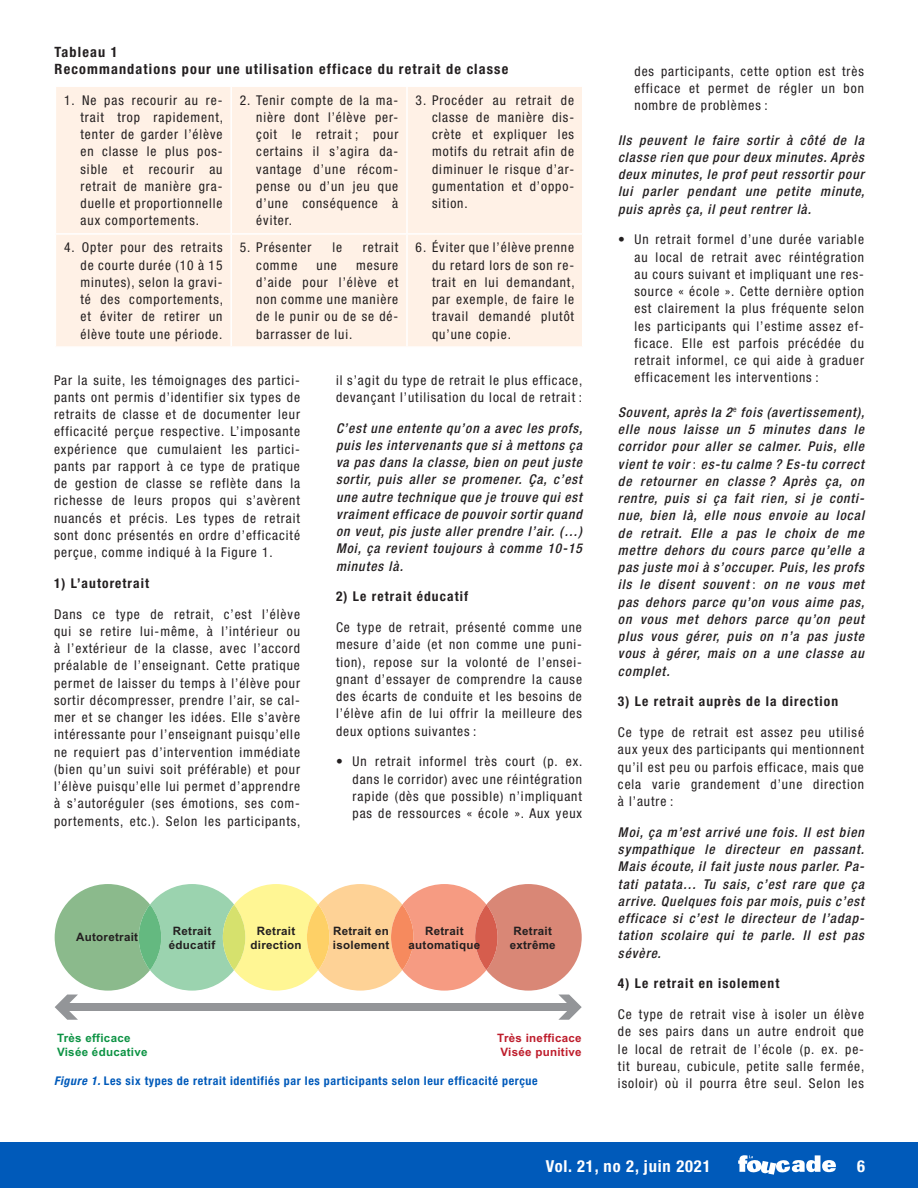
<style>
.page{position:relative;width:918px;height:1188px;background:#fff}
.page>*{position:absolute;margin:0;border:0;box-sizing:border-box;transform-origin:0 0}
.t1{font:700 condensed 16.5px "Helvetica Neue LT Std";letter-spacing:.05em;color:#fff}
.t2{font:700 condensed 14.25px/17.2px "Helvetica Neue LT Std";letter-spacing:.08em;color:#231f20}
.t3{font:condensed 13.5px/17.2px "Helvetica Neue LT Std";letter-spacing:.07em;color:#231f20;text-align:justify}
.t4{font:italic 500 condensed 13.5px/17.2px "Helvetica Neue LT Std";letter-spacing:.07em;color:#231f20;text-align:justify}
.t5{font:700 condensed 13.5px "Helvetica Neue LT Std";letter-spacing:.08em;color:#231f20}
.t6{font:700 condensed 12px "Helvetica Neue LT Std";letter-spacing:.05em;color:#005aba}
.t7{font:700 11.55px/14px "Arial";letter-spacing:.025em;color:#231f20;text-align:center}
.t8{font:700 11.55px/14px "Arial";letter-spacing:.025em;color:#be1d2c}
.t9{font:700 11.55px/14px "Arial";letter-spacing:.025em;color:#0d9344}
.s1{font-style:italic}
.s2{font-weight:400;font-style:normal}
</style>
<div class="page">
<div style="left:0;top:1142px;width:918px;height:46px;background:#005aba"></div>
<svg style="left:738px;top:1155px;width:98px;height:20px"></svg>
<div style="left:56px;top:87px;width:526px;height:259px;background:#fff1e6"></div>
<hr style="left:230px;top:87px;width:2px;height:146px;background:#fff">
<hr style="left:406px;top:87px;width:2px;height:146px;background:#fff">
<hr style="left:55px;top:233px;width:176px;height:2px;background:#fff">
<hr style="left:231px;top:233px;width:176px;height:2px;background:#fff">
<hr style="left:230px;top:235px;width:2px;height:111px;background:#fff">
<hr style="left:407px;top:233px;width:177px;height:2px;background:#fff">
<hr style="left:406px;top:235px;width:2px;height:111px;background:#fff">
<svg style="left:55px;top:884px;width:527px;height:136px"></svg>
<p class="t2" style="left:55px;top:43px;width:455px">Tableau 1<br>Recommandations pour une utilisation efficace du retrait de classe</p>
<p class="t3" style="left:81px;top:91px;width:144px;text-indent:-16px">1. Ne pas recourir au re&shy;trait trop rapidement, tenter de garder l’élève en classe le plus pos&shy;sible et recourir au retrait de manière gra&shy;duelle et proportionnelle aux comportements.</p>
<p class="t3" style="left:256px;top:91px;width:144px;text-indent:-16px">2. Tenir compte de la ma&shy;nière dont l’élève per&shy;çoit le retrait ; pour certains il s’agira da&shy;vantage d’une récom&shy;pense ou d’un jeu que d’une conséquence à éviter.</p>
<p class="t3" style="left:432px;top:91px;width:144px;text-indent:-16px">3. Procéder au retrait de classe de manière dis&shy;crète et expliquer les motifs du retrait afin de diminuer le risque d’ar&shy;gumentation et d’oppo&shy;sition.</p>
<p class="t3" style="left:81px;top:239px;width:144px;text-indent:-16px">4. Opter pour des retraits de courte durée (10 à 15 minutes), selon la gravi&shy;té des comportements, et éviter de retirer un élève toute une période.</p>
<p class="t3" style="left:240px;top:239px;width:73px">5. Présenter</p>
<p class="t3" style="left:332px;top:239px;width:11px">le</p>
<p class="t3" style="left:363px;top:239px;width:37px">retrait</p>
<p class="t3" style="left:432px;top:239px;width:144px;text-indent:-16px">6. Éviter que l’élève prenne du retard lors de son re&shy;trait en lui demandant, par exemple, de faire le travail demandé plutôt qu’une copie.</p>
<p class="t3" style="left:256px;top:256px;width:43px">comme</p>
<p class="t3" style="left:317px;top:256px;width:22px">une</p>
<p class="t3" style="left:256px;top:256px;width:144px;text-indent:100px">mesure d’aide pour l’élève et non comme une manière de le punir ou de se dé&shy;barrasser de lui.</p>
<p class="t3" style="left:54px;top:371px;width:248px">Par la suite, les témoignages des partici&shy;pants ont permis d’identifier six types de retraits de classe et de documenter leur efficacité perçue respective. L’imposante expérience que cumulaient les partici&shy;pants par rapport à ce type de pratique de gestion de classe se reflète dans la richesse de leurs propos qui s’avèrent nuancés et précis. Les types de retrait sont donc présentés en ordre d’efficacité perçue, comme indiqué à la Figure 1.</p>
<p class="t5" style="left:54px;top:575px;width:97px">1) L’autoretrait</p>
<p class="t3" style="left:54px;top:605px;width:248px">Dans ce type de retrait, c’est l’élève qui se retire lui-même, à l’intérieur ou à l’extérieur de la classe, avec l’accord préalable de l’enseignant. Cette pratique permet de laisser du temps à l’élève pour sortir décompresser, prendre l’air, se cal&shy;mer et se changer les idées. Elle s’avère intéressante pour l’enseignant puisqu’elle ne requiert pas d’intervention immédiate (bien qu’un suivi soit préférable) et pour l’élève puisqu’elle lui permet d’apprendre à s’autoréguler (ses émotions, ses com&shy;portements, etc.). Selon les participants,</p>
<p class="t3" style="left:336px;top:371px;width:248px">il s’agit du type de retrait le plus efficace, devançant l’utilisation du local de retrait :</p>
<p class="t4" style="left:336px;top:419px;width:248px">C’est une entente qu’on a avec les profs, puis les intervenants que si à mettons ça va pas dans la classe, bien on peut juste sortir, puis aller se promener. Ça, c’est une autre technique que je trouve qui est vraiment efficace de pouvoir sortir quand on veut, pis juste aller prendre l’air. (…)<br>Moi, ça revient toujours à comme 10-15 minutes là.</p>
<p class="t5" style="left:336px;top:588px;width:134px">2) Le retrait éducatif</p>
<p class="t3" style="left:336px;top:619px;width:248px">Ce type de retrait, présenté comme une mesure d’aide (et non comme une puni&shy;tion), repose sur la volonté de l’ensei&shy;gnant d’essayer de comprendre la cause des écarts de conduite et les besoins de l’élève afin de lui offrir la meilleure des deux options suivantes :</p>
<p class="t3" style="left:352px;top:753px;width:231px;text-indent:-16px">• Un retrait informel très court (p. ex. dans le corridor) avec une réintégration rapide (dès que possible) n’impliquant pas de ressources « école ». Aux yeux</p>
<p class="t7" style="left:76px;top:930px;width:64px">Autoretrait</p>
<p class="t7" style="left:169px;top:924px;width:48px">Retrait éducatif</p>
<p class="t7" style="left:251px;top:924px;width:53px">Retrait direction</p>
<p class="t7" style="left:333px;top:924px;width:58px;text-align:left">Retrait en isolement</p>
<p class="t7" style="left:409px;top:924px;width:73px">Retrait automatique</p>
<p class="t7" style="left:510px;top:924px;width:48px">Retrait extrême</p>
<p class="t9" style="left:57px;top:1031px;width:92px">Très efficace<br>Visée éducative</p>
<p class="t8" style="left:497px;top:1031px;width:86px">Très inefficace<br>Visée punitive</p>
<p class="t6" style="left:54px;top:1074px;width:485px"><span class="s1">Figure 1.</span> Les six types de retrait identifiés par les participants selon leur efficacité perçue</p>
<p class="t3" style="left:634px;top:62px;width:231px">des participants, cette option est très efficace et permet de régler un bon nombre de problèmes :</p>
<p class="t4" style="left:618px;top:131px;width:248px">Ils peuvent le faire sortir à côté de la classe rien que pour deux minutes. Après deux minutes, le prof peut ressortir pour lui parler pendant une petite minute, puis après ça, il peut rentrer là.</p>
<p class="t3" style="left:634px;top:231px;width:231px;text-indent:-16px">• Un retrait formel d’une durée variable au local de retrait avec réintégration au cours suivant et impliquant une res&shy;source « école ». Cette dernière option est clairement la plus fréquente selon les participants qui l’estime assez ef&shy;ficace. Elle est parfois précédée du retrait informel, ce qui aide à graduer efficacement les interventions :</p>
<p class="t4" style="left:618px;top:404px;width:248px">Souvent, après la 2<sup>e</sup> fois (avertissement), elle nous laisse un 5 minutes dans le corridor pour aller se calmer. Puis, elle vient te voir <span class="s2">:</span> es-tu calme ? Es-tu correct de retourner en classe ? Après ça, on rentre, puis si ça fait rien, si je conti&shy;nue, bien là, elle nous envoie au local de retrait. Elle a pas le choix de me mettre dehors du cours parce qu’elle a pas juste moi à s’occuper. Puis, les profs ils le disent souvent <span class="s2">:</span> on ne vous met pas dehors parce qu’on vous aime pas, on vous met dehors parce qu’on peut plus vous gérer, puis on n’a pas juste vous à gérer, mais on a une classe au complet.</p>
<p class="t5" style="left:618px;top:693px;width:222px">3) Le retrait auprès de la direction</p>
<p class="t3" style="left:618px;top:724px;width:248px">Ce type de retrait est assez peu utilisé aux yeux des participants qui mentionnent qu’il est peu ou parfois efficace, mais que cela varie grandement d’une direction à l’autre :</p>
<p class="t4" style="left:618px;top:824px;width:248px">Moi, ça m’est arrivé une fois. Il est bien sympathique le directeur en passant.<br>Mais écoute, il fait juste nous parler. Pa&shy;tati patata… Tu sais, c’est rare que ça arrive. Quelques fois par mois, puis c’est efficace si c’est le directeur de l’adap&shy;tation scolaire qui te parle. Il est pas sévère.</p>
<p class="t5" style="left:618px;top:975px;width:163px">4) Le retrait en isolement</p>
<p class="t3" style="left:618px;top:1006px;width:248px">Ce type de retrait vise à isoler un élève de ses pairs dans un autre endroit que le local de retrait de l’école (p. ex. pe&shy;tit bureau, cubicule, petite salle fermée, isoloir) où il pourra être seul. Selon les</p>
<p class="t1" style="left:546px;top:1156px;width:166px">Vol. 21, no 2, juin 2021</p>
<p class="t1" style="left:857px;top:1156px;width:9px">6</p>
</div>
